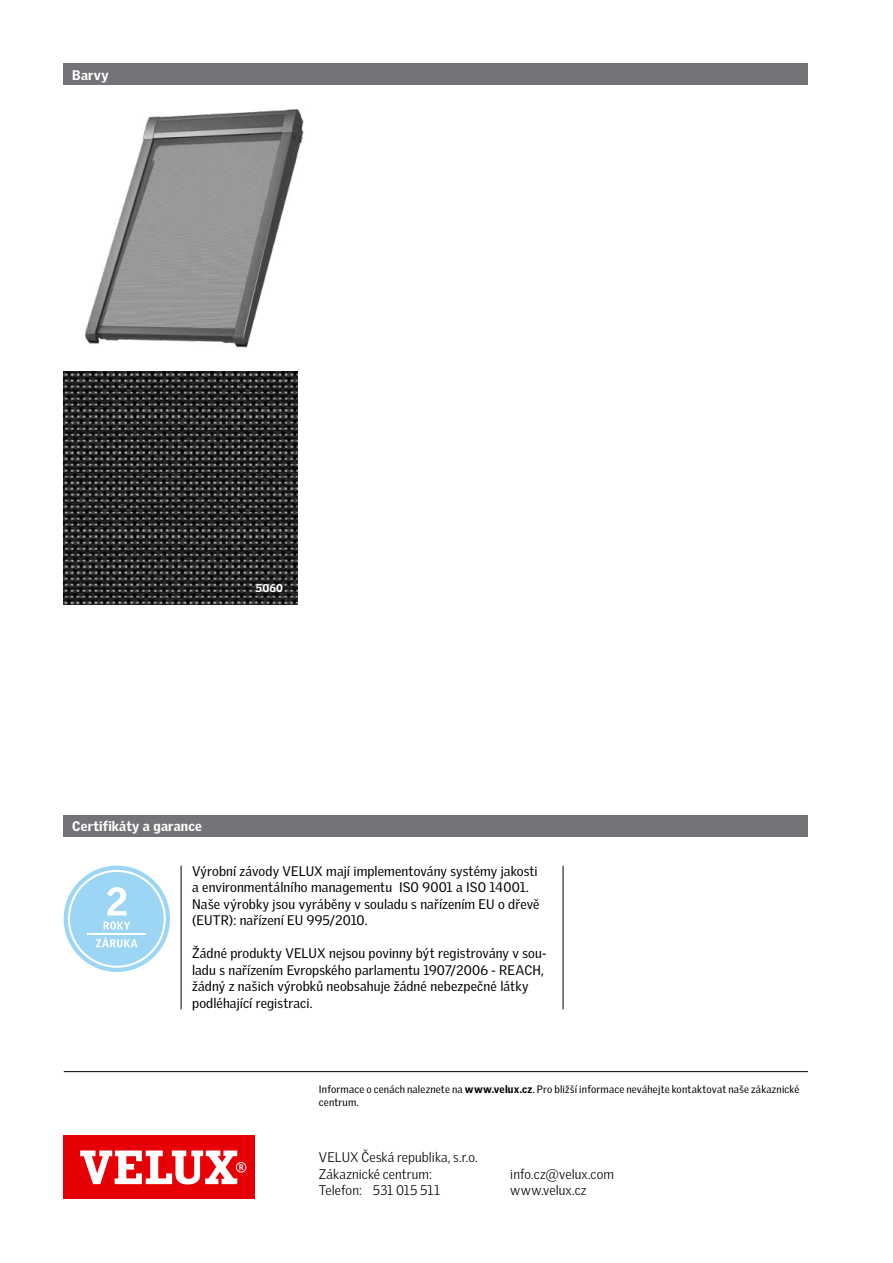
<style>
.page{position:relative;width:893px;height:1263px;background:#fff}
.page>*{position:absolute;margin:0;border:0;box-sizing:border-box;transform-origin:0 0}
.t1{font:13.5px/16.5px "Velux Gothic";letter-spacing:.01em;color:#000}
.t2{font:300 13.5px/16.5px "Velux Gothic";letter-spacing:.01em;color:#000}
.t3{font:900 13.5px "Velux Gothic";letter-spacing:.01em;color:#fff}
.t4{font:900 11.1px "Velux Gothic";color:#fff}
.t5{font:10.5px/13.5px "Velux Gothic";letter-spacing:.015em;color:#000}
.s1{font-weight:900}
</style>
<div class="page">
<div style="left:64px;top:1135px;width:191px;height:64px;background:#e60005"></div>
<svg style="left:80px;top:1150px;width:166px;height:34px"></svg>
<hr style="left:64px;top:1071px;width:744px;height:1px;background:#000">
<div style="left:64px;top:64px;width:744px;height:21px;background:#757377"></div>
<div style="left:64px;top:816px;width:744px;height:21px;background:#757377"></div>
<hr style="left:181px;top:865px;width:1px;height:144px;background:#000">
<hr style="left:563px;top:865px;width:1px;height:144px;background:#000">
<svg style="left:64px;top:865px;width:106px;height:107px"></svg>
<img style="left:63px;top:83px;width:241px;height:310px">
<img style="left:64px;top:371px;width:234px;height:234px">
<p class="t3" style="left:72px;top:66px;width:38px">Barvy</p>
<p class="t4" style="left:256px;top:581px;width:29px">5060</p>
<p class="t3" style="left:72px;top:818px;width:131px">Certifikáty a garance</p>
<p class="t1" style="left:192px;top:863px;width:349px">Výrobní závody VELUX mají implementovány systémy jakosti a environmentálního managementu ISO 9001 a ISO 14001.<br>Naše výrobky jsou vyráběny v souladu s nařízením EU o dřevě (EUTR): nařízení EU 995/2010.</p>
<p class="t1" style="left:192px;top:945px;width:356px">Žádné produkty VELUX nejsou povinny být registrovány v sou&shy;ladu s nařízením Evropského parlamentu 1907/2006 - REACH, žádný z našich výrobků neobsahuje žádné nebezpečné látky podléhající registraci.</p>
<p class="t5" style="left:319px;top:1082px;width:482px">Informace o cenách naleznete na <span class="s1">www.velux.cz</span>. Pro bližší informace neváhejte kontaktovat naše zákaznické centrum.</p>
<p class="t2" style="left:319px;top:1149px;width:160px">VELUX Česká republika, s.r.o.<br>Zákaznické centrum:<br>Telefon: 531 015 511</p>
<p class="t2" style="left:510px;top:1165px;width:105px">info.cz@velux.com www.velux.cz</p>
</div>
